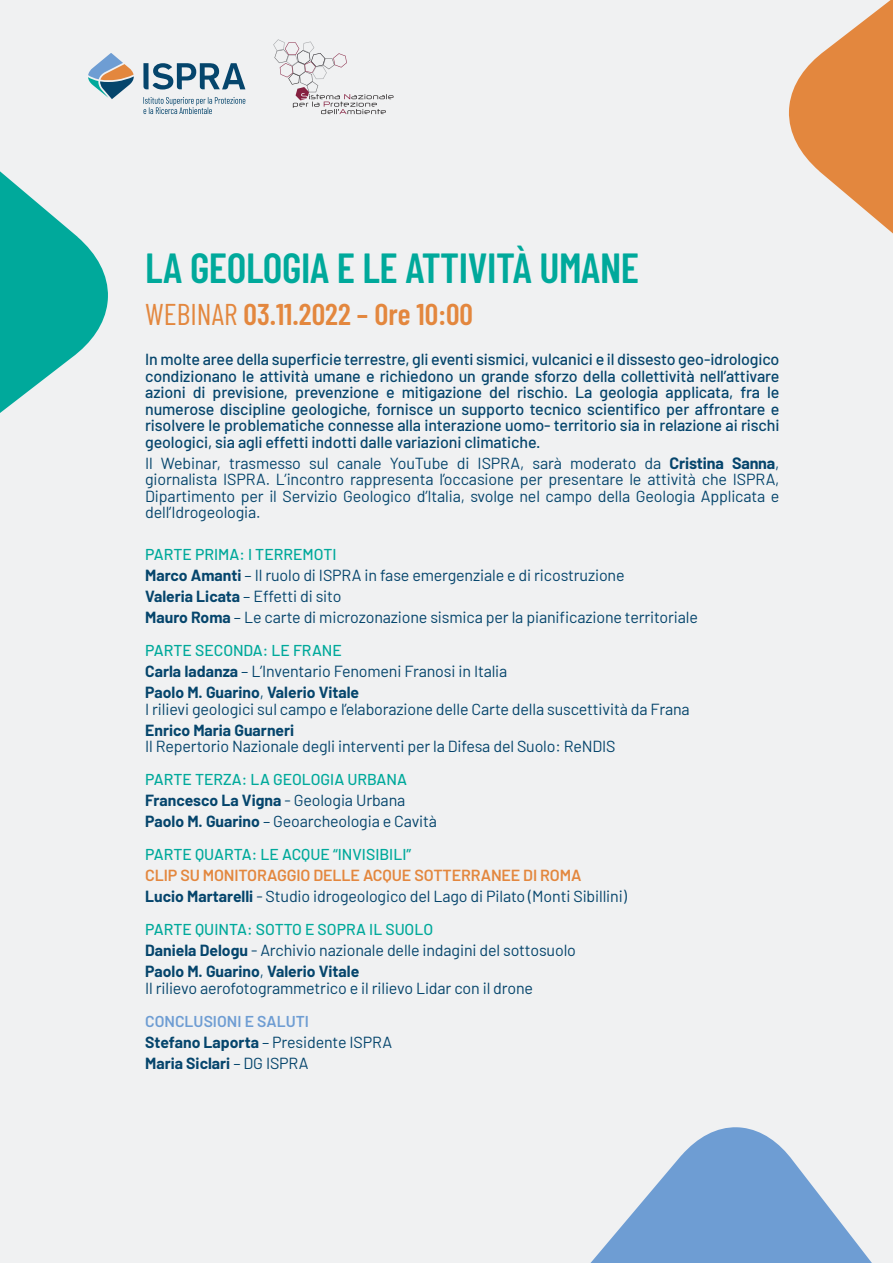
<style>
.page{position:relative;width:893px;height:1263px;background:#f0f1f2}
.page>*{position:absolute;margin:0;border:0;box-sizing:border-box;transform-origin:0 0}
.t1{font:600 42px "Barlow Condensed";letter-spacing:-.01em;color:#00a99b}
.t2{font:600 30px "Barlow Condensed";color:#e3873e}
.t3{font:16.05px/16.5px "Barlow";letter-spacing:-.01em;color:#05456c}
.t4{font:500 16.05px/16.5px "Barlow";letter-spacing:-.01em;color:#05456c;text-align:justify}
.t5{font:500 15.75px/21px "Barlow";color:#00a99b}
.t6{font:700 15.75px "Barlow";color:#05456c}
.t7{font:600 15.75px "Barlow";color:#6e9dd3}
.s1{font-weight:400}
.s2{font-weight:700}
.s3{font-weight:700;font-size:15.75px}
.s4{font-weight:400;font-size:16.05px}
.s5{font-weight:700;color:#05456c}
.s6{font-weight:400;font-size:16.05px;color:#05456c}
.s7{font-weight:600;color:#e3873e}
</style>
<div class="page">
<svg style="left:143px;top:63px;width:102px;height:26px"></svg>
<svg style="left:88px;top:53px;width:46px;height:46px"></svg>
<svg style="left:143px;top:97px;width:102px;height:17px"></svg>
<svg style="left:273px;top:39px;width:120px;height:75px"></svg>
<svg style="left:789px;top:0;width:104px;height:234px"></svg>
<svg style="left:590px;top:1127px;width:282px;height:136px"></svg>
<svg style="left:0;top:171px;width:108px;height:242px"></svg>
<h1 class="t1" style="left:145px;top:238px;width:495px">LA GEOLOGIA E LE ATTIVITÀ UMANE</h1>
<h2 class="t2" style="left:145px;top:293px;width:329px"><span class="s1">WEBINAR</span> 03.11.2022 – Ore 10:00</h2>
<p class="t4" style="left:145px;top:350px;width:636px">In molte aree della superficie terrestre, gli eventi sismici, vulcanici e il dissesto geo-idrologico condizionano le attività umane e richiedono un grande sforzo della collettività nell’attivare azioni di previsione, prevenzione e mitigazione del rischio. La geologia applicata, fra le numerose discipline geologiche, fornisce un supporto tecnico scientifico per affrontare e risolvere le problematiche connesse alla interazione uomo- territorio sia in relazione ai rischi geologici, sia agli effetti indotti dalle variazioni climatiche.</p>
<p class="t3" style="left:145px;top:454px;width:636px;text-align:justify">Il Webinar, trasmesso sul canale YouTube di ISPRA, sarà moderato da <span class="s2">Cristina Sanna</span>, giornalista ISPRA. L’incontro rappresenta l’occasione per presentare le attività che ISPRA, Dipartimento per il Servizio Geologico d’Italia, svolge nel campo della Geologia Applicata e dell’Idrogeologia.</p>
<p class="t5" style="left:145px;top:543px;width:193px">PARTE PRIMA: I TERREMOTI</p>
<p class="t3" style="left:145px;top:564px;width:554px;line-height:21px"><span class="s3">Marco Amanti</span> – Il ruolo di ISPRA in fase emergenziale e di ricostruzione<br><span class="s3">Valeria Licata</span> – Effetti di sito<br><span class="s3">Mauro Roma</span> – Le carte di microzonazione sismica per la pianificazione territoriale</p>
<p class="t5" style="left:145px;top:639px;width:198px">PARTE SECONDA: LE FRANE</p>
<p class="t3" style="left:145px;top:662px;width:364px"><span class="s3">Carla Iadanza</span> – L’Inventario Fenomeni Franosi in Italia</p>
<p class="t6" style="left:145px;top:681px;width:216px">Paolo M. Guarino<span class="s4">,</span> Valerio Vitale</p>
<p class="t3" style="left:145px;top:700px;width:546px">I rilievi geologici sul campo e l’elaborazione delle Carte della suscettività da Frana</p>
<p class="t6" style="left:145px;top:718px;width:151px">Enrico Maria Guarneri</p>
<p class="t3" style="left:145px;top:737px;width:472px">Il Repertorio Nazionale degli interventi per la Difesa del Suolo: ReNDIS</p>
<p class="t5" style="left:145px;top:768px;width:263px">PARTE TERZA: LA GEOLOGIA URBANA<br><span class="s5">Francesco La Vigna</span> <span class="s6">- Geologia Urbana</span></p>
<p class="t3" style="left:145px;top:812px;width:293px"><span class="s3">Paolo M. Guarino</span> – Geoarcheologia e Cavità</p>
<p class="t5" style="left:145px;top:843px;width:267px">PARTE QUARTA: LE ACQUE “INVISIBILI”</p>
<p class="t3" style="left:145px;top:864px;width:483px;line-height:21px"><span class="s7">CLIP SU MONITORAGGIO DELLE ACQUE SOTTERRANEE DI ROMA<br></span><span class="s3">Lucio Martarelli</span> - Studio idrogeologico del Lago di Pilato (Monti Sibillini)</p>
<p class="t5" style="left:145px;top:918px;width:289px">PARTE QUINTA: SOTTO E SOPRA IL SUOLO</p>
<p class="t3" style="left:145px;top:941px;width:432px"><span class="s3">Daniela Delogu</span> - Archivio nazionale delle indagini del sottosuolo</p>
<p class="t6" style="left:145px;top:960px;width:216px">Paolo M. Guarino<span class="s1">,</span> Valerio Vitale</p>
<p class="t3" style="left:145px;top:979px;width:389px">Il rilievo aerofotogrammetrico e il rilievo Lidar con il drone</p>
<p class="t7" style="left:145px;top:1010px;width:165px">CONCLUSIONI E SALUTI</p>
<p class="t3" style="left:145px;top:1033px;width:248px"><span class="s3">Stefano Laporta</span> – Presidente ISPRA</p>
<p class="t6" style="left:145px;top:1051px;width:165px">Maria Siclari <span class="s4">– DG ISPRA</span></p>
</div>
